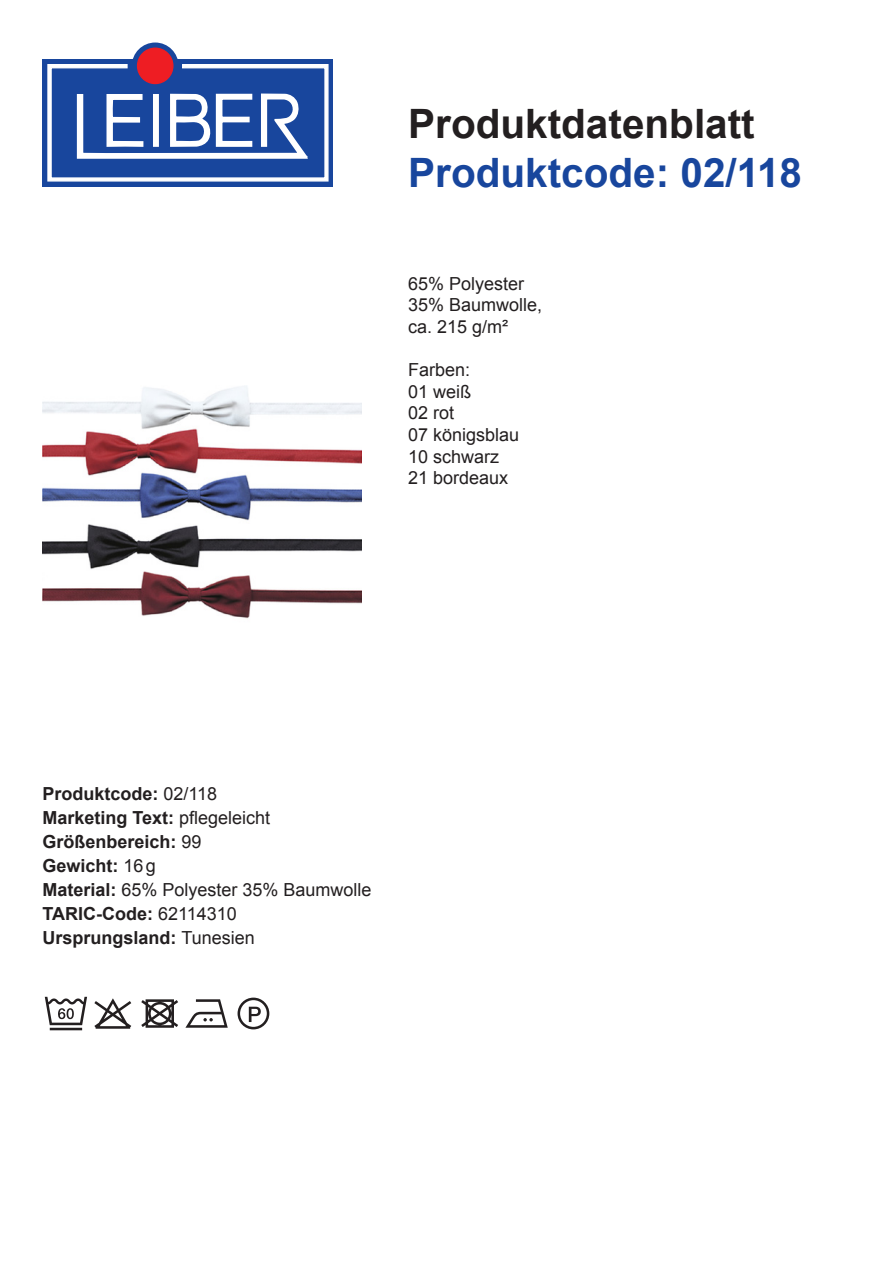
<style>
.page{position:relative;width:893px;height:1263px;background:#fff}
.page>*{position:absolute;margin:0;border:0;box-sizing:border-box;transform-origin:0 0}
.t1{font:700 40.5px "Arial";color:#18469d}
.t2{font:700 40.5px "Arial";color:#231f20}
.t3{font:700 18px/24px "Arial";color:#231f20}
.t4{font:18px/21.6px "Arial";color:#231f20}
.s1{font-weight:400}
</style>
<div class="page">
<div style="left:43px;top:59px;width:290px;height:127px;background:#18469d"></div>
<svg style="left:47px;top:64px;width:282px;height:118px"></svg>
<svg style="left:132px;top:43px;width:47px;height:46px"></svg>
<div style="left:138px;top:48px;width:35px;height:36px;background:#ee1d23;border-radius:50%"></div>
<div style="left:137px;top:48px;width:37px;height:36px;border:1px solid #ee1d23;border-radius:50%"></div>
<img style="left:43px;top:386px;width:318px;height:233px">
<svg style="left:45px;top:997px;width:42px;height:33px"></svg>
<svg style="left:94px;top:998px;width:37px;height:31px"></svg>
<svg style="left:141px;top:999px;width:37px;height:29px"></svg>
<svg style="left:185px;top:999px;width:43px;height:29px"></svg>
<svg style="left:238px;top:997px;width:31px;height:32px"></svg>
<h1 class="t2" style="left:408px;top:97px;width:348px">Produktdatenblatt</h1>
<h1 class="t1" style="left:408px;top:146px;width:395px">Produktcode: 02/118</h1>
<p class="t4" style="left:408px;top:273px;width:136px">65% Polyester<br>35% Baumwolle, ca. 215 g/m²</p>
<p class="t4" style="left:408px;top:359px;width:113px">Farben:<br>01 weiß<br>02 rot<br>07 königsblau<br>10 schwarz<br>21 bordeaux</p>
<p class="t3" style="left:43px;top:782px;width:331px">Produktcode: <span class="s1">02/118<br></span>Marketing Text: <span class="s1">pflegeleicht<br></span>Größenbereich: <span class="s1">99<br></span>Gewicht: <span class="s1">16g<br></span>Material: <span class="s1">65% Polyester 35% Baumwolle<br></span>TARIC-Code: <span class="s1">62114310<br></span>Ursprungsland: <span class="s1">Tunesien</span></p>
</div>
